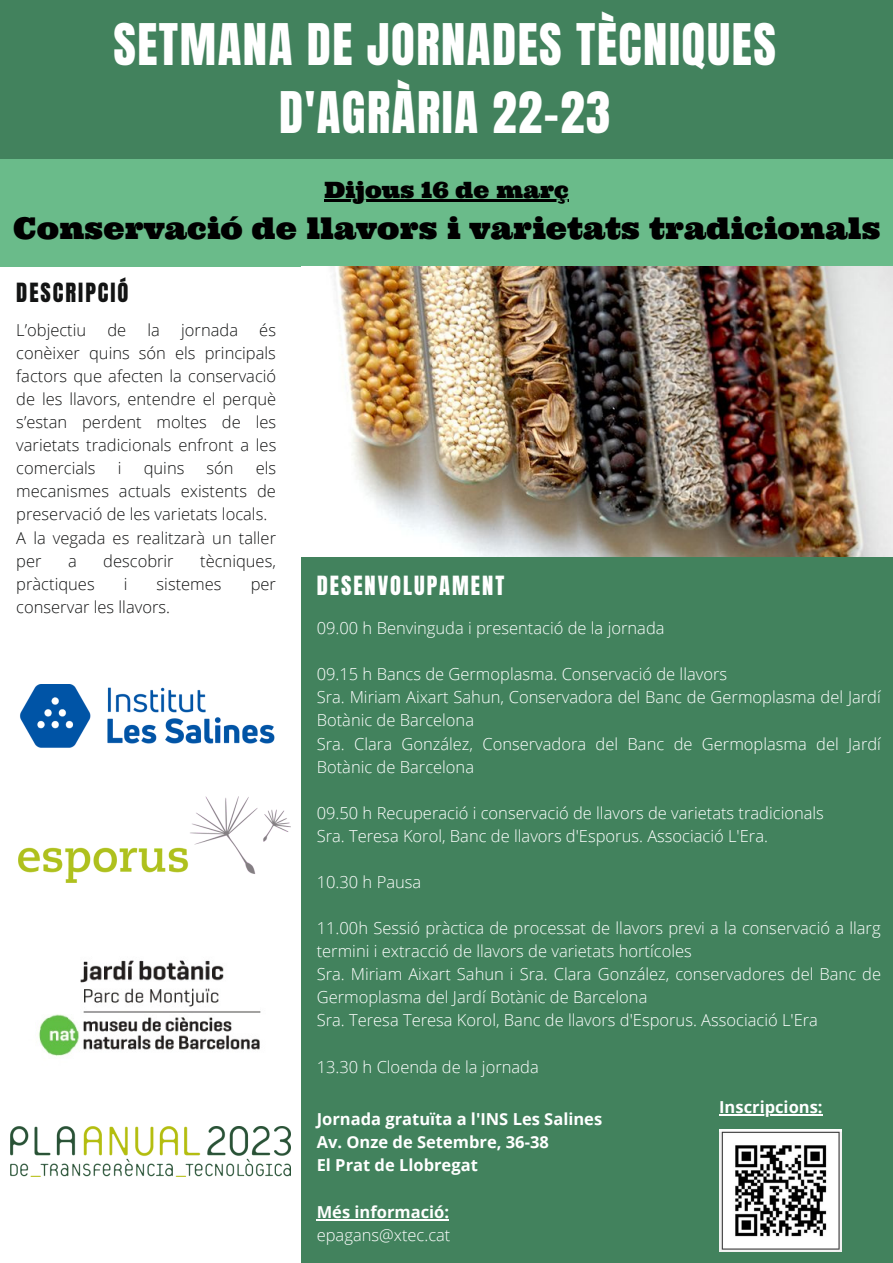
<style>
.page{position:relative;width:893px;height:1263px;background:#fff}
.page>*{position:absolute;margin:0;border:0;box-sizing:border-box;transform-origin:0 0}
.t1{font:48.75px/68.1px "Anton";letter-spacing:.03em;color:#fff;text-align:center}
.t2{font:30px "Ultra";color:#000}
.t3{font:22.5px "Anton";letter-spacing:.085em;color:#fff}
.t4{font:22.5px "Ultra";color:#000}
.t5{font:22.5px "Anton";letter-spacing:.085em;color:#131414}
.t6{font:300 16.5px/23.1px "Open Sans";color:#fff}
.t7{font:300 16.5px/23.1px "Open Sans";color:#131414;text-align:justify}
.t8{font:700 16.5px/23.1px "Open Sans";color:#fff}
</style>
<div class="page">
<div style="left:0;top:0;width:893px;height:164px;background:#42825d"></div>
<div style="left:0;top:159px;width:892px;height:108px;background:#6abb8a"></div>
<div style="left:301px;top:555px;width:592px;height:707px;background:#42825d"></div>
<img style="left:20px;top:685px;width:255px;height:63px">
<img style="left:11px;top:1127px;width:279px;height:49px">
<img style="left:19px;top:797px;width:271px;height:86px">
<img style="left:38px;top:960px;width:223px;height:96px">
<img style="left:301px;top:267px;width:591px;height:289px">
<img style="left:719px;top:1129px;width:122px;height:122px">
<hr style="left:324px;top:200px;width:245px;height:2px;background:#000">
<hr style="left:719px;top:1114px;width:103px;height:1px;background:#fff">
<hr style="left:317px;top:1219px;width:132px;height:1px;background:#fff">
<h1 class="t1" style="left:113px;top:11px;width:664px">SETMANA DE JORNADES TÈCNIQUES<br>D'AGRÀRIA 22-23</h1>
<h3 class="t4" style="left:324px;top:175px;width:246px">Dijous 16 de març</h3>
<h2 class="t2" style="left:13px;top:209px;width:869px">Conservació de llavors i varietats tradicionals</h2>
<h3 class="t5" style="left:16px;top:276px;width:114px">DESCRIPCIÓ</h3>
<p class="t7" style="left:16px;top:318px;width:71px">L’objectiu</p>
<p class="t7" style="left:107px;top:318px;width:20px">de</p>
<p class="t7" style="left:148px;top:318px;width:14px">la</p>
<p class="t7" style="left:181px;top:318px;width:58px">jornada</p>
<p class="t7" style="left:16px;top:318px;width:261px;text-indent:243px">és conèixer quins són els principals factors que afecten la conservació de les llavors, entendre el perquè s’estan perdent moltes de les varietats tradicionals enfront a les comercials</p>
<p class="t7" style="left:118px;top:456px;width:5px">i</p>
<p class="t7" style="left:144px;top:456px;width:42px">quins</p>
<p class="t7" style="left:207px;top:456px;width:29px">són</p>
<p class="t7" style="left:16px;top:456px;width:261px;text-align:left;text-indent:239px">els mecanismes actuals existents de preservació de les varietats locals.<br>A la vegada es realitzarà un taller per</p>
<p class="t7" style="left:68px;top:549px;width:10px">a</p>
<p class="t7" style="left:103px;top:549px;width:72px">descobrir</p>
<p class="t7" style="left:200px;top:549px;width:77px">tècniques,</p>
<p class="t7" style="left:16px;top:572px;width:80px">pràctiques</p>
<p class="t7" style="left:124px;top:572px;width:5px">i</p>
<p class="t7" style="left:157px;top:572px;width:66px">sistemes</p>
<p class="t7" style="left:251px;top:572px;width:27px">per</p>
<p class="t7" style="left:16px;top:595px;width:155px">conservar les llavors.</p>
<h3 class="t3" style="left:317px;top:569px;width:189px">DESENVOLUPAMENT</h3>
<p class="t6" style="left:317px;top:616px;width:349px">09.00 h Benvinguda i presentació de la jornada</p>
<p class="t6" style="left:317px;top:662px;width:566px">09.15 h Bancs de Germoplasma. Conservació de llavors<br>Sra. Miriam Aixart Sahun, Conservadora del Banc de Germoplasma del Jardí Botànic de Barcelona<br>Sra. Clara González, Conservadora del Banc de Germoplasma del Jardí Botànic de Barcelona</p>
<p class="t6" style="left:317px;top:801px;width:509px">09.50 h Recuperació i conservació de llavors de varietats tradicionals<br>Sra. Teresa Korol, Banc de llavors d'Esporus. Associació L'Era.</p>
<p class="t6" style="left:317px;top:870px;width:106px">10.30 h Pausa</p>
<p class="t6" style="left:317px;top:916px;width:566px">11.00h Sessió pràctica de processat de llavors previ a la conservació a llarg termini i extracció de llavors de varietats hortícoles<br>Sra. Miriam Aixart Sahun i Sra. Clara González, conservadores del Banc de Germoplasma del Jardí Botànic de Barcelona<br>Sra. Teresa Teresa Korol, Banc de llavors d'Esporus. Associació L'Era</p>
<p class="t6" style="left:317px;top:1054px;width:224px">13.30 h Cloenda de la jornada</p>
<p class="t8" style="left:317px;top:1107px;width:287px">Jornada gratuïta a l'INS Les Salines<br>Av. Onze de Setembre, 36-38<br>El Prat de Llobregat</p>
<p class="t8" style="left:317px;top:1200px;width:134px">Més informació:</p>
<p class="t6" style="left:317px;top:1223px;width:135px">epagans@xtec.cat</p>
<p class="t8" style="left:719px;top:1095px;width:105px">Inscripcions:</p>
</div>
